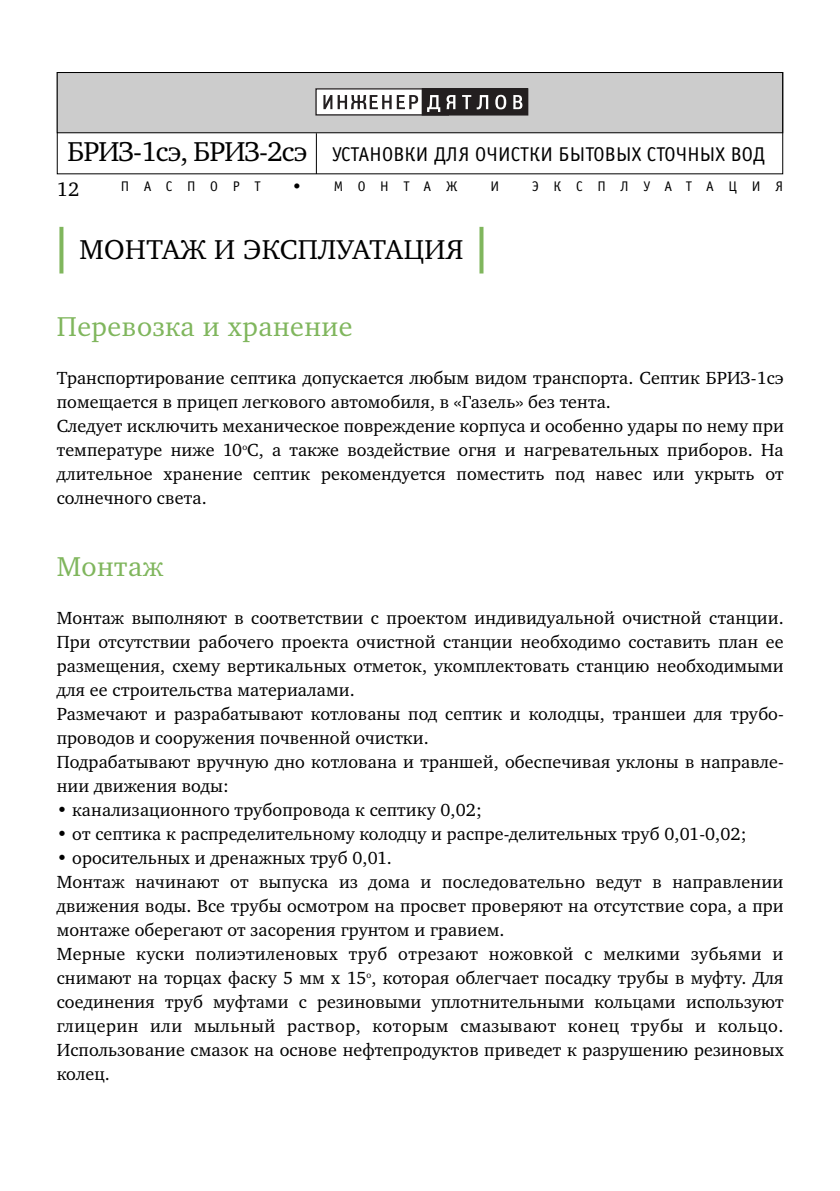
<style>
.page{position:relative;width:840px;height:1191px;background:#fff}
.page>*{position:absolute;margin:0;border:0;box-sizing:border-box;transform-origin:0 0}
.t1{font:28px "Charter C";letter-spacing:.015em;color:#80b65d}
.t2{font:28px "Charter C";letter-spacing:.015em;color:#000}
.t3{font:28px "Charter C";letter-spacing:-.035em;color:#000}
.t4{font:20px "Officina Sans C";letter-spacing:.01em;color:#000}
.t5{font:20px "Charter C";color:#000}
.t6{font:18px/24px "Charter C";letter-spacing:.005em;color:#000}
.t7{font:14px "Officina Sans C";letter-spacing:1.05em;color:#000}
</style>
<div class="page">
<div style="left:58px;top:73px;width:723px;height:59px;background:#ccc"></div>
<div style="left:316px;top:89px;width:132px;height:26px;background:#fff"></div>
<div style="left:315px;top:88px;width:134px;height:27px;border:1px solid #231f20"></div>
<div style="left:422px;top:89px;width:105px;height:26px;background:#231f20"></div>
<div style="left:421px;top:88px;width:107px;height:27px;border:1px solid #231f20"></div>
<svg style="left:323px;top:95px;width:95px;height:14px"></svg>
<svg style="left:427px;top:95px;width:13px;height:17px"></svg>
<svg style="left:446px;top:95px;width:9px;height:14px"></svg>
<svg style="left:462px;top:95px;width:26px;height:14px"></svg>
<svg style="left:495px;top:95px;width:11px;height:14px"></svg>
<svg style="left:513px;top:95px;width:9px;height:14px"></svg>
<div style="left:57px;top:72px;width:725px;height:61px;border:1px solid #000"></div>
<hr style="left:316px;top:133px;width:1px;height:41px;background:#000">
<svg style="left:59px;top:227px;width:4px;height:46px"></svg>
<svg style="left:479px;top:227px;width:4px;height:46px"></svg>
<h1 class="t3" style="left:68px;top:141px;width:241px">БРИЗ-1сэ, БРИЗ-2сэ</h1>
<p class="t5" style="left:57px;top:181px;width:24px">12</p>
<p class="t4" style="left:332px;top:143px;width:434px">УСТАНОВКИ ДЛЯ ОЧИСТКИ БЫТОВЫХ СТОЧНЫХ ВОД</p>
<p class="t7" style="left:121px;top:178px;width:141px">ПАСПОРТ</p>
<p class="t7" style="left:293px;top:178px;width:165px">• МОНТАЖ</p>
<p class="t7" style="left:490px;top:178px;width:10px">И</p>
<p class="t7" style="left:532px;top:178px;width:252px">ЭКСПЛУАТАЦИЯ</p>
<h1 class="t2" style="left:79px;top:239px;width:385px">МОНТАЖ И ЭКСПЛУАТАЦИЯ</h1>
<h1 class="t1" style="left:57px;top:316px;width:297px">Перевозка и хранение</h1>
<p class="t6" style="left:57px;top:367px;width:728px">Транспортирование септика допускается любым видом транспорта. Септик БРИЗ-1сэ помещается в прицеп легкового автомобиля, в «Газель» без тента.<br>Следует исключить механическое повреждение корпуса и особенно удары по нему при температуре ниже 10<sup>о</sup>С, а также воздействие огня и нагревательных приборов. На длительное хранение септик рекомендуется поместить под навес или укрыть от солнечного света.</p>
<h1 class="t1" style="left:57px;top:556px;width:108px">Монтаж</h1>
<p class="t6" style="left:57px;top:607px;width:728px">Монтаж выполняют в соответствии с пpоектом индивидуальной очистной станции.<br>При отсутствии рабочего проекта очистной станции необходимо составить план ее размещения, схему вертикальных отметок, укомплектовать станцию необходимыми для ее строительства материалами.<br>Размечают и разрабатывают котлованы под септик и колодцы, траншеи для трубо&shy;проводов и сооружения почвенной очистки.<br>Подрабатывают вручную дно котлована и траншей, обеспечивая уклоны в направле&shy;нии движения воды:</p>
<p class="t6" style="left:57px;top:799px;width:426px">• канализационного трубопровода к септику 0,02;</p>
<p class="t6" style="left:57px;top:823px;width:690px">• от септика к распределительному колодцу и распре-делительных труб 0,01-0,02;</p>
<p class="t6" style="left:57px;top:847px;width:728px">• оросительных и дренажных труб 0,01.<br>Монтаж начинают от выпуска из дома и последовательно ведут в направлении движения воды. Все трубы осмотром на просвет проверяют на отсутствие сора, а при монтаже оберегают от засорения грунтом и гравием.<br>Мерные куски полиэтиленовых труб отрезают ножовкой с мелкими зубьями и снимают на торцах фаску 5 мм х 15<sup>о</sup>, которая облегчает посадку трубы в муфту. Для соединения труб муфтами с резиновыми уплотнительными кольцами используют глицерин или мыльный раствор, которым смазывают конец трубы и кольцо.<br>Использование смазок на основе нефтепродуктов приведет к разрушению резиновых колец.</p>
</div>
